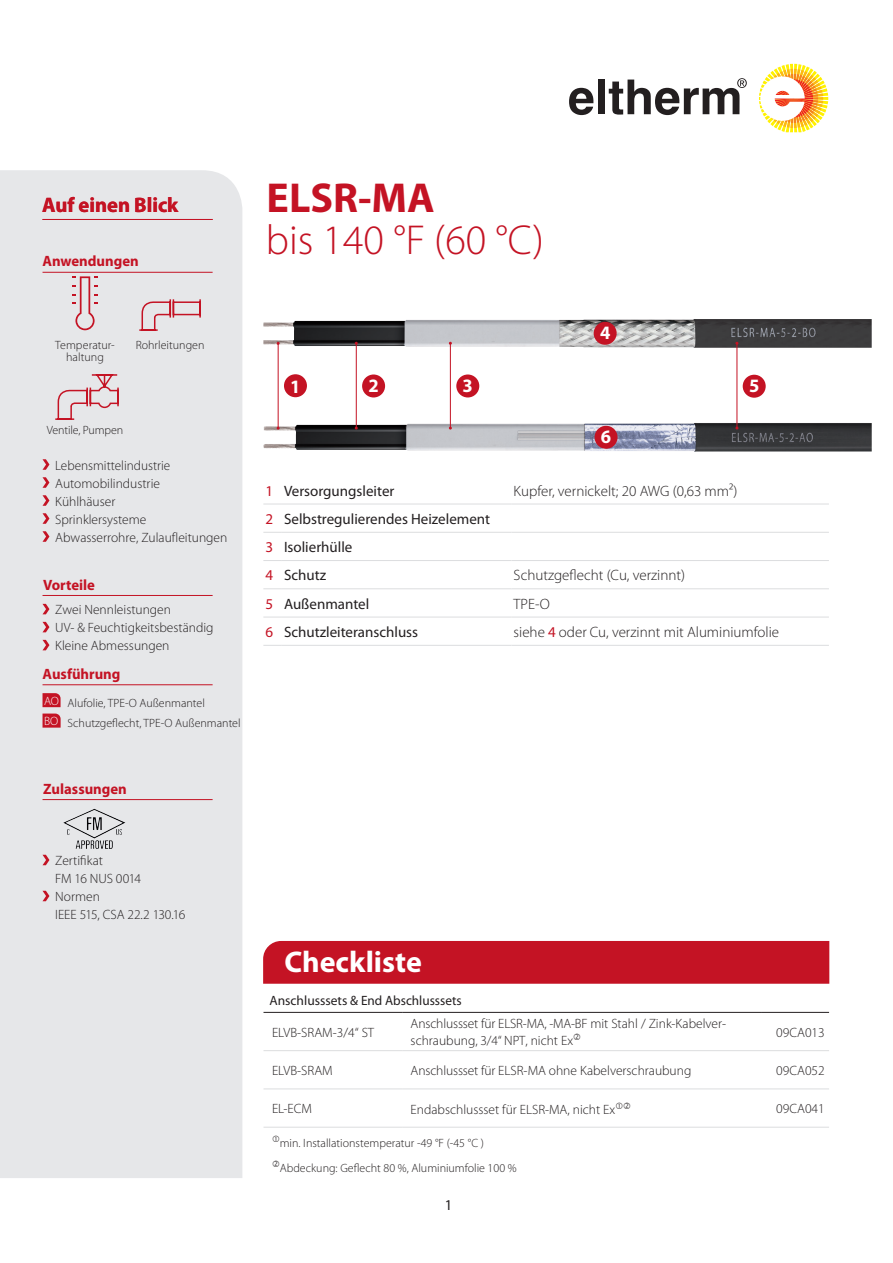
<style>
.page{position:relative;width:893px;height:1263px;background:#fff}
.page>*{position:absolute;margin:0;border:0;box-sizing:border-box;transform-origin:0 0}
.Subline{font:300 42px "Myriad Pro";color:#c41324}
.Headline{font:700 42px "Myriad Pro";color:#c41324}
.Headline_roter_Balke{font:700 30px "Myriad Pro";color:#fff}
.Headline_Balken{font:700 21px "Myriad Pro";color:#c41324}
.t1{font:700 18.9px "Myriad Pro";color:#fff}
.Fließtext_Tabelle_li{font:300 15px "Myriad Pro";color:#231f20}
.Fließtext_Tabelle_bo{font:15px "Myriad Pro";color:#231f20}
.t2{font:700 15px "Myriad Pro";color:#c41324}
.Fließtext_Tabelle_bo-2{font:15px "Myriad Pro";color:#c41324}
.Aufzaehlung{font:300 13.5px/18px "Myriad Pro";color:#231f20}
.t3{font:13.5px "Myriad Pro";color:#231f20}
.Aufzaehlung-2{font:300 13.5px "Myriad Pro";letter-spacing:-.03em;color:#231f20}
.t4{font:300 12.15px "Myriad Pro";color:#fff}
.Fließtext{font:300 12px/12px "Myriad Pro";color:#231f20;text-align:center}
.t5{font:300 12px "Myriad Pro";color:#fff}
.s1{font-weight:400;color:#c41324}
</style>
<div class="page">
<div style="left:0;top:170px;width:242px;height:1008px;background:#e6e7e9"></div>
<svg style="left:759px;top:64px;width:69px;height:68px"></svg>
<svg style="left:569px;top:88px;width:24px;height:27px"></svg>
<div style="left:598px;top:79px;width:7px;height:35px;background:#231f20"></div>
<svg style="left:609px;top:78px;width:138px;height:37px"></svg>
<svg style="left:43px;top:693px;width:18px;height:14px"></svg>
<svg style="left:43px;top:713px;width:18px;height:15px"></svg>
<img style="left:263px;top:319px;width:609px;height:29px">
<img style="left:263px;top:423px;width:609px;height:29px">
<div style="left:743px;top:375px;width:23px;height:23px;background:#c41324;border-radius:50%"></div>
<hr style="left:278px;top:343px;width:1px;height:85px;background:#c41324">
<div style="left:284px;top:374px;width:23px;height:23px;background:#c41324;border-radius:50%"></div>
<div style="left:362px;top:374px;width:23px;height:23px;background:#c41324;border-radius:50%"></div>
<div style="left:456px;top:374px;width:23px;height:23px;background:#c41324;border-radius:50%"></div>
<hr style="left:450px;top:343px;width:1px;height:85px;background:#c41324">
<hr style="left:737px;top:343px;width:1px;height:85px;background:#c41324">
<hr style="left:356px;top:343px;width:1px;height:85px;background:#c41324">
<div style="left:594px;top:322px;width:23px;height:23px;background:#c41324;border-radius:50%"></div>
<div style="left:595px;top:426px;width:23px;height:23px;background:#c41324;border-radius:50%"></div>
<img style="left:62px;top:808px;width:63px;height:40px">
<svg style="left:54px;top:373px;width:66px;height:48px;background:#e1c9cd"></svg>
<svg style="left:138px;top:298px;width:64px;height:34px;background:#e0c6cb"></svg>
<svg style="left:73px;top:276px;width:24px;height:54px"></svg>
<hr style="left:43px;top:684px;width:170px;height:1px;background:#c41324">
<hr style="left:43px;top:595px;width:170px;height:1px;background:#c41324">
<hr style="left:43px;top:799px;width:170px;height:1px;background:#c41324">
<hr style="left:43px;top:272px;width:170px;height:1px;background:#c41324">
<svg style="left:43px;top:459px;width:6px;height:11px"></svg>
<svg style="left:43px;top:477px;width:6px;height:11px"></svg>
<svg style="left:43px;top:495px;width:6px;height:11px"></svg>
<svg style="left:43px;top:513px;width:6px;height:11px"></svg>
<svg style="left:43px;top:531px;width:6px;height:11px"></svg>
<div style="left:263px;top:941px;width:566px;height:43px;background:#c41324"></div>
<hr style="left:43px;top:219px;width:170px;height:1px;background:#c41324">
<svg style="left:263px;top:504px;width:19px;height:1px"></svg>
<hr style="left:282px;top:504px;width:229px;height:1px;background:#dcdddf">
<hr style="left:511px;top:504px;width:318px;height:1px;background:#dcdddf">
<svg style="left:263px;top:532px;width:19px;height:1px"></svg>
<hr style="left:282px;top:532px;width:229px;height:1px;background:#dcdddf">
<hr style="left:511px;top:532px;width:318px;height:1px;background:#dcdddf">
<svg style="left:263px;top:560px;width:19px;height:1px"></svg>
<hr style="left:282px;top:560px;width:229px;height:1px;background:#dcdddf">
<hr style="left:511px;top:560px;width:318px;height:1px;background:#dcdddf">
<svg style="left:263px;top:588px;width:19px;height:1px"></svg>
<hr style="left:282px;top:588px;width:229px;height:1px;background:#dcdddf">
<hr style="left:511px;top:588px;width:318px;height:1px;background:#dcdddf">
<svg style="left:263px;top:617px;width:19px;height:1px"></svg>
<hr style="left:282px;top:617px;width:229px;height:1px;background:#dcdddf">
<hr style="left:511px;top:617px;width:318px;height:1px;background:#dcdddf">
<svg style="left:263px;top:645px;width:19px;height:1px"></svg>
<hr style="left:282px;top:645px;width:229px;height:1px;background:#dcdddf">
<hr style="left:511px;top:645px;width:318px;height:1px;background:#dcdddf">
<svg style="left:43px;top:855px;width:6px;height:10px"></svg>
<svg style="left:43px;top:891px;width:6px;height:10px"></svg>
<hr style="left:263px;top:1050px;width:139px;height:1px;background:#dcdddf">
<hr style="left:402px;top:1050px;width:359px;height:1px;background:#dcdddf">
<hr style="left:761px;top:1050px;width:68px;height:1px;background:#dcdddf">
<hr style="left:263px;top:1089px;width:139px;height:1px;background:#dcdddf">
<hr style="left:402px;top:1089px;width:359px;height:1px;background:#dcdddf">
<hr style="left:761px;top:1089px;width:68px;height:1px;background:#dcdddf">
<hr style="left:263px;top:1127px;width:139px;height:1px;background:#dcdddf">
<hr style="left:402px;top:1127px;width:359px;height:1px;background:#dcdddf">
<hr style="left:761px;top:1127px;width:68px;height:1px;background:#dcdddf">
<hr style="left:263px;top:1012px;width:139px;height:1px;background:#231f20">
<hr style="left:402px;top:1012px;width:359px;height:1px;background:#231f20">
<hr style="left:761px;top:1012px;width:68px;height:1px;background:#231f20">
<svg style="left:43px;top:604px;width:6px;height:10px"></svg>
<svg style="left:43px;top:622px;width:6px;height:10px"></svg>
<svg style="left:43px;top:640px;width:6px;height:10px"></svg>
<p class="Headline_Balken" style="left:42px;top:191px;width:138px">Auf einen Blick</p>
<p class="t2" style="left:43px;top:252px;width:98px">Anwendungen</p>
<p class="Fließtext" style="left:55px;top:339px;width:61px">Temperatur&shy;haltung</p>
<p class="Fließtext" style="left:136px;top:339px;width:70px">Rohrleitungen</p>
<p class="Fließtext" style="left:47px;top:424px;width:78px">Ventile, Pumpen</p>
<p class="Aufzaehlung" style="left:55px;top:456px;width:117px">Lebensmittelindustrie</p>
<p class="Aufzaehlung" style="left:55px;top:474px;width:106px">Automobilindustrie</p>
<p class="Aufzaehlung" style="left:55px;top:492px;width:62px">Kühlhäuser</p>
<p class="Aufzaehlung" style="left:55px;top:510px;width:93px">Sprinklersysteme</p>
<p class="Aufzaehlung" style="left:55px;top:528px;width:174px">Abwasserrohre, Zulaufleitungen</p>
<p class="t2" style="left:43px;top:575px;width:54px">Vorteile</p>
<p class="Aufzaehlung" style="left:55px;top:601px;width:117px">Zwei Nennleistungen</p>
<p class="Aufzaehlung" style="left:55px;top:619px;width:160px">UV- &amp; Feuchtigkeitsbeständig</p>
<p class="Aufzaehlung" style="left:55px;top:637px;width:116px">Kleine Abmessungen</p>
<p class="t2" style="left:43px;top:664px;width:79px">Ausführung</p>
<p class="t5" style="left:44px;top:694px;width:17px">AO</p>
<p class="t4" style="left:44px;top:714px;width:16px">BO</p>
<p class="Fließtext" style="left:68px;top:697px;width:139px">Alufolie, TPE-O Außenmantel</p>
<p class="Fließtext" style="left:68px;top:717px;width:175px">Schutzgeflecht, TPE-O Außenmantel</p>
<p class="t2" style="left:43px;top:779px;width:85px">Zulassungen</p>
<p class="Aufzaehlung" style="left:55px;top:852px;width:49px">Zertifikat</p>
<p class="Aufzaehlung-2" style="left:55px;top:871px;width:87px">FM 16 NUS 0014</p>
<p class="Aufzaehlung" style="left:55px;top:888px;width:132px">Normen<br>IEEE 515, CSA 22.2 130.16</p>
<p class="Headline" style="left:267px;top:171px;width:169px">ELSR-MA</p>
<p class="Subline" style="left:266px;top:217px;width:280px">bis 140 °F (60 °C)</p>
<p class="t1" style="left:600px;top:320px;width:12px">4</p>
<p class="t1" style="left:290px;top:374px;width:12px">1</p>
<p class="t1" style="left:368px;top:373px;width:12px">2</p>
<p class="t1" style="left:463px;top:373px;width:12px">3</p>
<p class="t1" style="left:749px;top:373px;width:12px">5</p>
<p class="t1" style="left:601px;top:424px;width:12px">6</p>
<p class="Fließtext_Tabelle_bo-2" style="left:265px;top:481px;width:9px">1</p>
<p class="Fließtext_Tabelle_bo" style="left:284px;top:481px;width:112px">Versorgungsleiter</p>
<p class="Fließtext_Tabelle_li" style="left:514px;top:482px;width:225px">Kupfer, vernickelt; 20 AWG (0,63 mm²)</p>
<p class="Fließtext_Tabelle_bo-2" style="left:265px;top:509px;width:9px">2</p>
<p class="Fließtext_Tabelle_bo" style="left:284px;top:509px;width:208px">Selbstregulierendes Heizelement</p>
<p class="Fließtext_Tabelle_bo-2" style="left:265px;top:538px;width:9px">3</p>
<p class="Fließtext_Tabelle_bo" style="left:284px;top:538px;width:70px">Isolierhülle</p>
<p class="Fließtext_Tabelle_bo-2" style="left:265px;top:566px;width:9px">4</p>
<p class="Fließtext_Tabelle_bo" style="left:284px;top:566px;width:44px">Schutz</p>
<p class="Fließtext_Tabelle_li" style="left:514px;top:567px;width:173px">Schutzgeflecht (Cu, verzinnt)</p>
<p class="Fließtext_Tabelle_bo-2" style="left:265px;top:594px;width:9px">5</p>
<p class="Fließtext_Tabelle_bo" style="left:284px;top:594px;width:87px">Außenmantel</p>
<p class="Fließtext_Tabelle_li" style="left:514px;top:595px;width:38px">TPE-O</p>
<p class="Fließtext_Tabelle_bo-2" style="left:265px;top:622px;width:9px">6</p>
<p class="Fließtext_Tabelle_bo" style="left:284px;top:622px;width:136px">Schutzleiteranschluss</p>
<p class="Fließtext_Tabelle_li" style="left:514px;top:623px;width:267px">siehe <span class="s1">4</span> oder Cu, verzinnt mit Aluminiumfolie</p>
<p class="Headline_roter_Balke" style="left:284px;top:942px;width:139px">Checkliste</p>
<p class="t3" style="left:269px;top:992px;width:194px">Anschlusssets &amp; End Abschlusssets</p>
<p class="Aufzaehlung" style="left:272px;top:1023px;width:104px">ELVB-SRAM-3/4“ ST</p>
<p class="Aufzaehlung" style="left:411px;top:1016px;width:317px;line-height:16.2px">Anschlussset für ELSR-MA, -MA-BF mit Stahl / Zink-Kabelver&shy;schraubung, 3/4“ NPT, nicht Ex</p>
<p class="Aufzaehlung" style="left:776px;top:1023px;width:50px">09CA013</p>
<p class="Aufzaehlung" style="left:272px;top:1061px;width:62px">ELVB-SRAM</p>
<p class="Aufzaehlung" style="left:411px;top:1061px;width:282px">Anschlussset für ELSR-MA ohne Kabelverschraubung</p>
<p class="Aufzaehlung" style="left:776px;top:1061px;width:50px">09CA052</p>
<p class="Aufzaehlung" style="left:272px;top:1100px;width:42px">EL-ECM</p>
<p class="Aufzaehlung" style="left:411px;top:1100px;width:206px">Endabschlussset für ELSR-MA, nicht Ex</p>
<p class="Aufzaehlung" style="left:776px;top:1100px;width:50px">09CA041</p>
<p class="Fließtext" style="left:280px;top:1137px;width:206px">min. Installationstemperatur -49 °F (-45 °C )</p>
<p class="Fließtext" style="left:280px;top:1162px;width:238px">Abdeckung: Geflecht 80 %, Aluminiumfolie 100 %</p>
<p class="Fließtext_Tabelle_bo" style="left:445px;top:1196px;width:9px">1</p>
</div>
